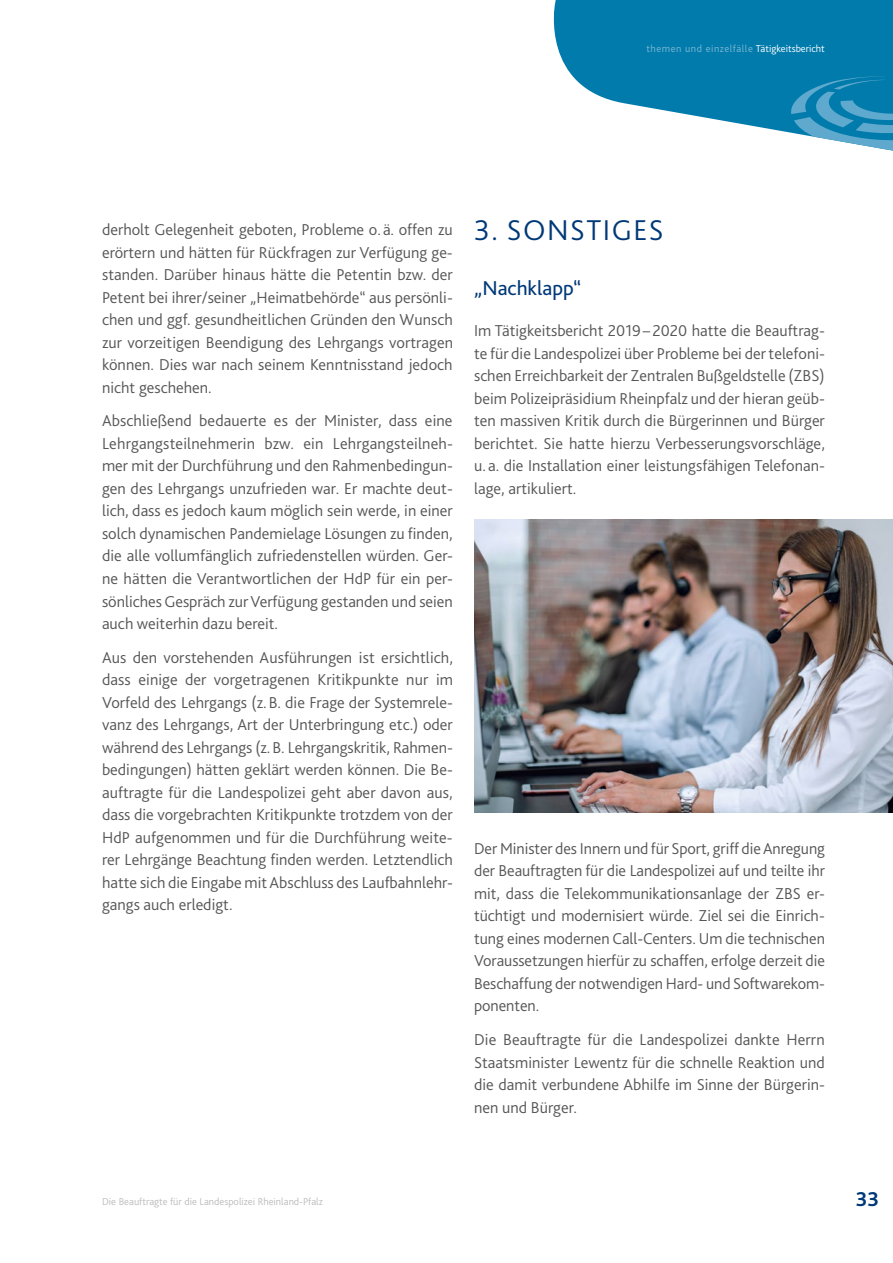
<style>
.page{position:relative;width:893px;height:1263px;background:#fff}
.page>*{position:absolute;margin:0;border:0;box-sizing:border-box;transform-origin:0 0}
.t1{font:300 30px "Bliss 2";letter-spacing:.05em;color:#003978}
.t2{font:21px "Bliss 2";color:#003978}
.t3{font:700 21px "Bliss 2";color:#003978}
.t4{font:300 16.5px/22.5px "Bliss 2";color:#565656;text-align:justify}
.t5{font:300 10.5px "Bliss 2";color:#bbbcbd}
.t6{font:300 10.5px "Bliss 2";letter-spacing:.045em;color:#7fb7d5}
.s1{color:#fff}
</style>
<div class="page">
<svg style="left:553px;top:0;width:340px;height:133px;background:#278fb7"></svg>
<svg style="left:791px;top:76px;width:102px;height:75px;background:#3e9ac0"></svg>
<img style="left:474px;top:519px;width:419px;height:294px">
<p class="t6" style="left:646px;top:42px;width:180px">themen und einzelfälle <span class="s1">Tätigkeitsbericht</span></p>
<p class="t4" style="left:102px;top:218px;width:353px">derholt Gelegenheit geboten, Probleme o. ä. offen zu erörtern und hätten für Rückfragen zur Verfügung ge&shy;standen. Darüber hinaus hätte die Petentin bzw. der Petent bei ihrer/seiner „Heimatbehörde“ aus persönli&shy;chen und ggf. gesundheitlichen Gründen den Wunsch zur vorzeitigen Beendigung des Lehrgangs vortragen können. Dies war nach seinem Kenntnisstand jedoch nicht geschehen.</p>
<p class="t4" style="left:102px;top:409px;width:352px">Abschließend bedauerte es der Minister, dass eine Lehrgangsteilnehmerin bzw. ein Lehrgangsteilneh&shy;mer mit der Durchführung und den Rahmenbedingun&shy;gen des Lehrgangs unzufrieden war. Er machte deut&shy;lich, dass es jedoch kaum möglich sein werde, in einer solch dynamischen Pandemielage Lösungen zu finden, die alle vollumfänglich zufriedenstellen würden. Ger&shy;ne hätten die Verantwortlichen der HdP für ein per&shy;sönliches Gespräch zur Verfügung gestanden und seien auch weiterhin dazu bereit.</p>
<p class="t4" style="left:102px;top:646px;width:352px">Aus den vorstehenden Ausführungen ist ersichtlich, dass einige der vorgetragenen Kritikpunkte nur im Vorfeld des Lehrgangs (z.B. die Frage der Systemrele&shy;vanz des Lehrgangs, Art der Unterbringung etc.) oder während des Lehrgangs (z.B. Lehrgangskritik, Rahmen&shy;bedingungen) hätten geklärt werden können. Die Be&shy;auftragte für die Landespolizei geht aber davon aus, dass die vorgebrachten Kritikpunkte trotzdem von der HdP aufgenommen und für die Durchführung weite&shy;rer Lehrgänge Beachtung finden werden. Letztendlich hatte sich die Eingabe mit Abschluss des Laufbahnlehr&shy;gangs auch erledigt.</p>
<p class="t1" style="left:474px;top:211px;width:191px">3. SONSTIGES</p>
<p class="t2" style="left:474px;top:275px;width:109px">„Nachklapp“</p>
<p class="t4" style="left:474px;top:319px;width:352px">Im Tätigkeitsbericht 2019–2020 hatte die Beauftrag&shy;te für die Landespolizei über Probleme bei der telefoni&shy;schen Erreichbarkeit der Zentralen Bußgeldstelle (ZBS) beim Polizeipräsidium Rheinpfalz und der hieran geüb&shy;ten massiven Kritik durch die Bürgerinnen und Bürger berichtet. Sie hatte hierzu Verbesserungsvorschläge, u. a. die Installation einer leistungsfähigen Telefonan&shy;lage, artikuliert.</p>
<p class="t4" style="left:474px;top:837px;width:352px">Der Minister des Innern und für Sport, griff die Anregung der Beauftragten für die Landespolizei auf und teilte ihr mit, dass die Telekommunikationsanlage der ZBS er&shy;tüchtigt und modernisiert würde. Ziel sei die Einrich&shy;tung eines modernen Call-Centers. Um die technischen Voraussetzungen hierfür zu schaffen, erfolge derzeit die Beschaffung der notwendigen Hard- und Softwarekom&shy;ponenten.</p>
<p class="t4" style="left:474px;top:1028px;width:352px">Die Beauftragte für die Landespolizei dankte Herrn Staatsminister Lewentz für die schnelle Reaktion und die damit verbundene Abhilfe im Sinne der Bürgerin&shy;nen und Bürger.</p>
<p class="t5" style="left:102px;top:1195px;width:222px">Die Beauftragte für die Landespolizei Rheinland-Pfalz</p>
<p class="t3" style="left:856px;top:1185px;width:25px">33</p>
</div>
